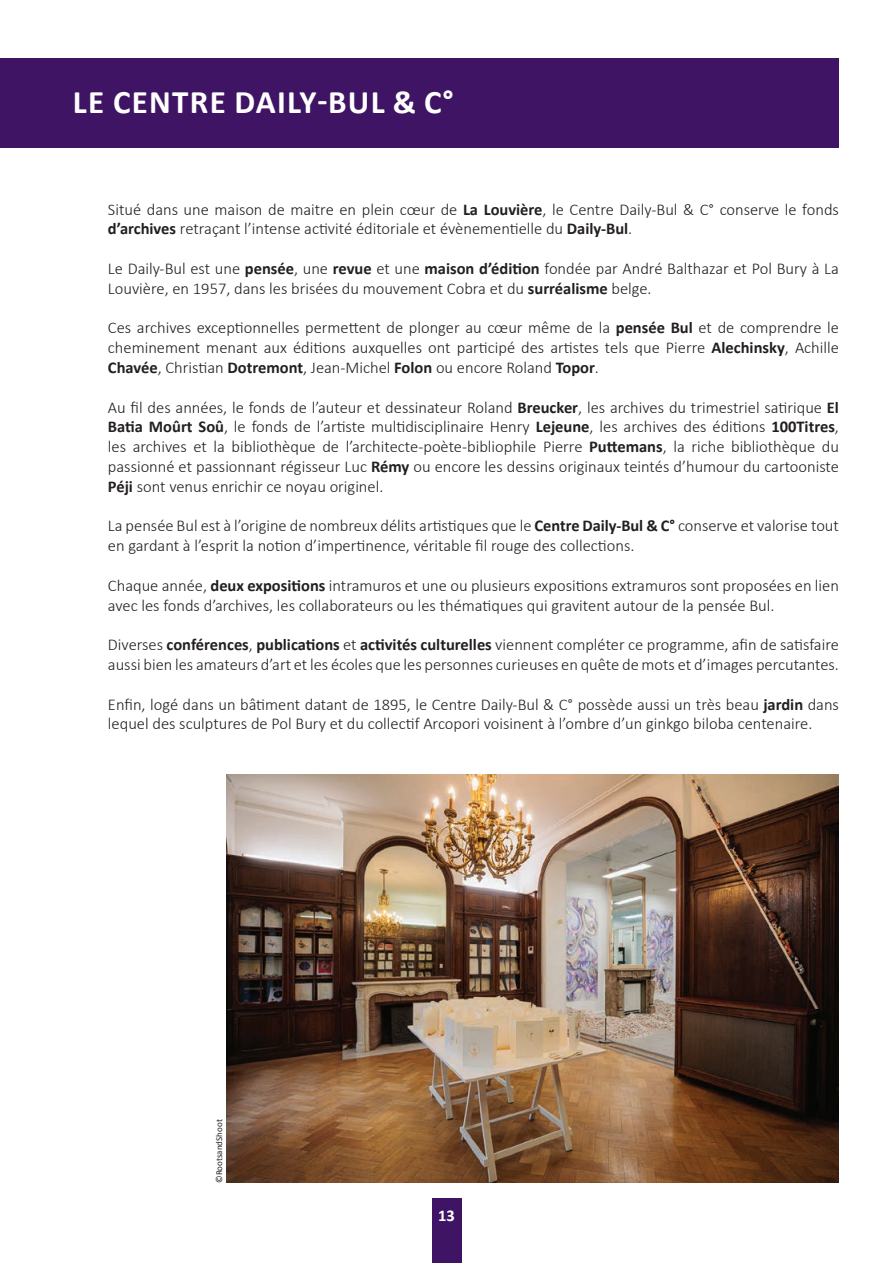
<style>
.page{position:relative;width:893px;height:1263px;background:#fff}
.page>*{position:absolute;margin:0;border:0;box-sizing:border-box;transform-origin:0 0}
.Titre{font:700 33px "Calibri";letter-spacing:.04em;color:#fff}
.Corps{font:300 16.5px/19.8px "Calibri";color:#231f20}
.t1{font:700 16.5px "Calibri";color:#fff}
.Corps-2{font:9px "Calibri";color:#231f20}
.s1{font-weight:700}
</style>
<div class="page">
<div style="left:432px;top:1198px;width:29px;height:65px;background:#3f1464"></div>
<img style="left:227px;top:775px;width:612px;height:408px">
<div style="left:0;top:58px;width:839px;height:89px;background:#3f1464"></div>
<p class="Titre" style="left:73px;top:79px;width:382px">LE CENTRE DAILY-BUL &amp; C°</p>
<p class="Corps" style="left:108px;top:199px;width:732px">Situé dans une maison de maitre en plein cœur de <span class="s1">La Louvière</span>, le Centre Daily-Bul &amp; C° conserve le fonds <span class="s1">d’archives</span> retraçant l’intense activité éditoriale et évènementielle du <span class="s1">Daily-Bul</span>.</p>
<p class="Corps" style="left:108px;top:258px;width:732px">Le Daily-Bul est une <span class="s1">pensée</span>, une <span class="s1">revue</span> et une <span class="s1">maison d’édition</span> fondée par André Balthazar et Pol Bury à La<br>Louvière, en 1957, dans les brisées du mouvement Cobra et du <span class="s1">surréalisme</span> belge.</p>
<p class="Corps" style="left:108px;top:318px;width:732px;text-align:justify">Ces archives exceptionnelles permettent de plonger au cœur même de la <span class="s1">pensée Bul</span> et de comprendre le cheminement menant aux éditions auxquelles ont participé des artistes tels que Pierre <span class="s1">Alechinsky</span>, Achille <span class="s1">Chavée</span>, Christian <span class="s1">Dotremont</span>, Jean-Michel <span class="s1">Folon</span> ou encore Roland <span class="s1">Topor</span>.</p>
<p class="Corps" style="left:108px;top:397px;width:732px;text-align:justify">Au fil des années, le fonds de l’auteur et dessinateur Roland <span class="s1">Breucker</span>, les archives du trimestriel satirique <span class="s1">El Batia Moûrt Soû</span>, le fonds de l’artiste multidisciplinaire Henry <span class="s1">Lejeune</span>, les archives des éditions <span class="s1">100Titres</span>, les archives et la bibliothèque de l’architecte-poète-bibliophile Pierre <span class="s1">Puttemans</span>, la riche bibliothèque du passionné et passionnant régisseur Luc <span class="s1">Rémy</span> ou encore les dessins originaux teintés d’humour du cartooniste <span class="s1">Péji</span> sont venus enrichir ce noyau originel.</p>
<p class="Corps" style="left:108px;top:516px;width:732px">La pensée Bul est à l’origine de nombreux délits artistiques que le <span class="s1">Centre Daily-Bul &amp; C°</span> conserve et valorise tout en gardant à l’esprit la notion d’impertinence, véritable fil rouge des collections.</p>
<p class="Corps" style="left:108px;top:575px;width:732px">Chaque année, <span class="s1">deux expositions</span> intramuros et une ou plusieurs expositions extramuros sont proposées en lien avec les fonds d’archives, les collaborateurs ou les thématiques qui gravitent autour de la pensée Bul.</p>
<p class="Corps" style="left:108px;top:635px;width:732px">Diverses <span class="s1">conférences</span>, <span class="s1">publications</span> et <span class="s1">activités culturelles</span> viennent compléter ce programme, afin de satisfaire aussi bien les amateurs d’art et les écoles que les personnes curieuses en quête de mots et d’images percutantes.</p>
<p class="Corps" style="left:108px;top:694px;width:732px">Enfin, logé dans un bâtiment datant de 1895, le Centre Daily-Bul &amp; C° possède aussi un très beau <span class="s1">jardin</span> dans lequel des sculptures de Pol Bury et du collectif Arcopori voisinent à l’ombre d’un ginkgo biloba centenaire.</p>
<p class="Corps-2" style="left:213px;top:1183px;width:65px;rotate:-90deg">©RootsandShoot</p>
<p class="t1" style="left:438px;top:1204px;width:18px">13</p>
</div>
